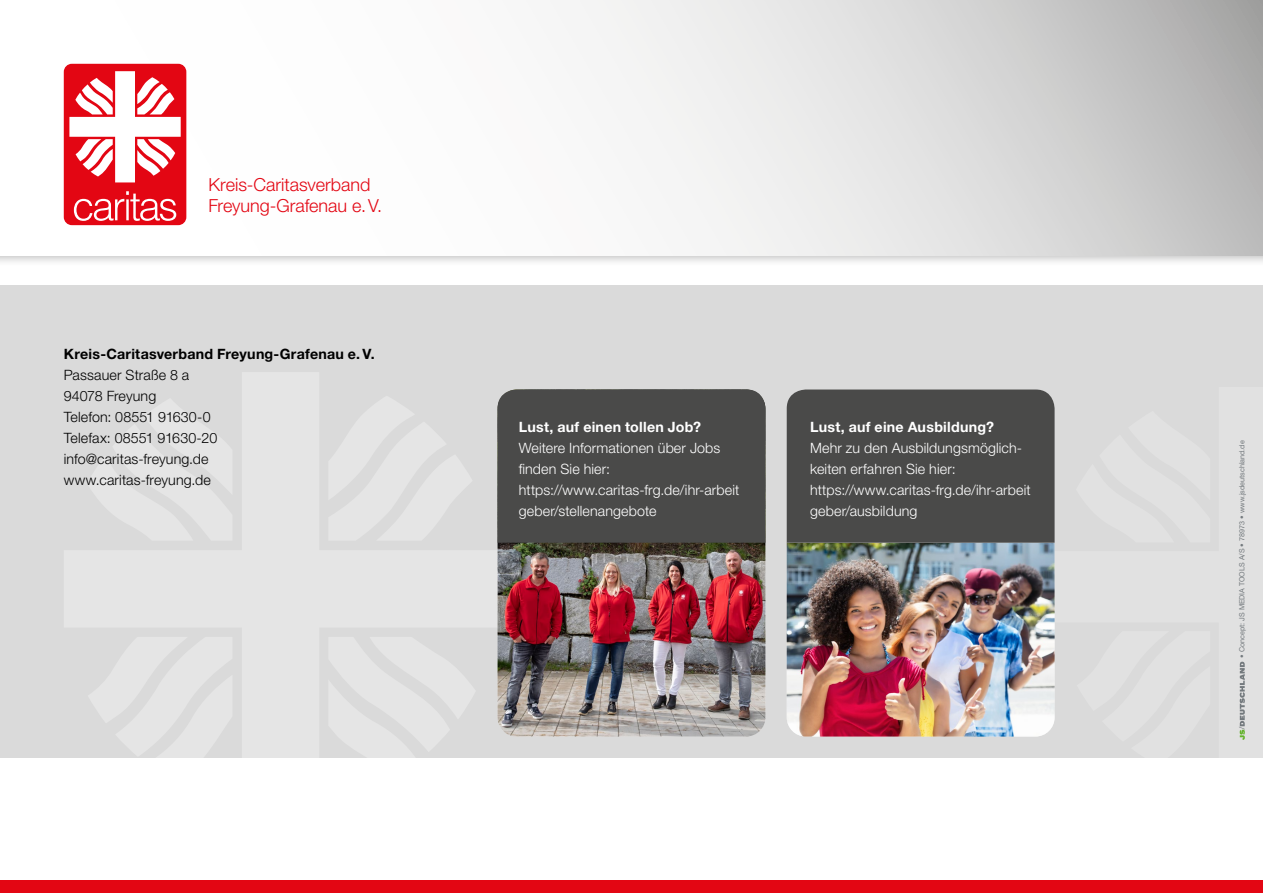
<style>
.page{position:relative;width:1263px;height:893px;background:#fff}
.page>*{position:absolute;margin:0;border:0;box-sizing:border-box;transform-origin:0 0}
.t1{font:300 18px/21px "Helvetica Neue LT Std";letter-spacing:-.005em;color:#e30613}
.t2{font:300 14.25px/21px "Helvetica Neue LT Std";letter-spacing:.01em;color:#fff}
.t3{font:300 14.25px/21px "Helvetica Neue LT Std";letter-spacing:.01em;color:#000}
.t4{font:700 14.25px "Helvetica Neue LT Std";letter-spacing:.015em;color:#fff}
.t5{font:700 14.25px "Helvetica Neue LT Std";letter-spacing:.015em;color:#000}
.t6{font:7.2px "Helvetica Neue LT Std";color:#73797d}
</style>
<div class="page">
<div style="left:0;top:285px;width:1263px;height:472px;background:#dadada"></div>
<div style="left:0;top:880px;width:1263px;height:13px;background:#e30613"></div>
<img style="left:497px;top:543px;width:268px;height:193px">
<img style="left:787px;top:543px;width:267px;height:193px">
<svg style="left:64px;top:373px;width:433px;height:385px;fill:#e5e5e5"></svg>
<svg style="left:88px;top:637px;width:144px;height:121px"></svg>
<svg style="left:328px;top:637px;width:148px;height:121px"></svg>
<svg style="left:87px;top:398px;width:145px;height:143px"></svg>
<svg style="left:328px;top:396px;width:145px;height:145px"></svg>
<svg style="left:1054px;top:404px;width:209px;height:354px"></svg>
<svg style="left:1077px;top:631px;width:133px;height:127px"></svg>
<svg style="left:1076px;top:411px;width:134px;height:131px"></svg>
<div style="left:497px;top:389px;width:268px;height:154px;background:#4a4a49"></div>
<div style="left:787px;top:389px;width:267px;height:154px;background:#4a4a49"></div>
<div style="left:0;top:0;width:1263px;height:267px;background:#000;opacity:.25"></div>
<svg style="left:0;top:0;width:1263px;height:255px"></svg>
<div style="left:64px;top:64px;width:122px;height:161px;background:#e30613;border-radius:8px"></div>
<svg style="left:74px;top:191px;width:102px;height:30px"></svg>
<svg style="left:69px;top:71px;width:112px;height:111px"></svg>
<svg style="left:1239px;top:662px;width:6px;height:78px"></svg>
<p class="t1" style="left:208px;top:173px;width:175px">Kreis-Caritasverband<br>Freyung-Grafenau e.V.</p>
<p class="t5" style="left:64px;top:345px;width:312px">Kreis-Caritasverband Freyung-Grafenau e. V.</p>
<p class="t3" style="left:64px;top:364px;width:155px">Passauer Straße 8 a<br>94078 Freyung<br>Telefon: 08551 91630-0<br>Telefax: 08551 91630-20 info@caritas-freyung.de www.caritas-freyung.de</p>
<p class="t4" style="left:519px;top:418px;width:184px">Lust, auf einen tollen Job?</p>
<p class="t2" style="left:519px;top:437px;width:222px">Weitere Informationen über Jobs finden Sie hier: https://www.caritas-frg.de/ihr-arbeit geber/stellenangebote</p>
<p class="t4" style="left:810px;top:418px;width:186px">Lust, auf eine Ausbildung?</p>
<p class="t2" style="left:810px;top:437px;width:222px">Mehr zu den Ausbildungsmöglich&shy;keiten erfahren Sie hier: https://www.caritas-frg.de/ihr-arbeit geber/ausbildung</p>
<p class="t6" style="left:1238px;top:658px;width:219px;rotate:-90deg">• Concept: JS MEDIA TOOLS A/S • 78973 • www.jsdeutschland.de</p>
</div>
